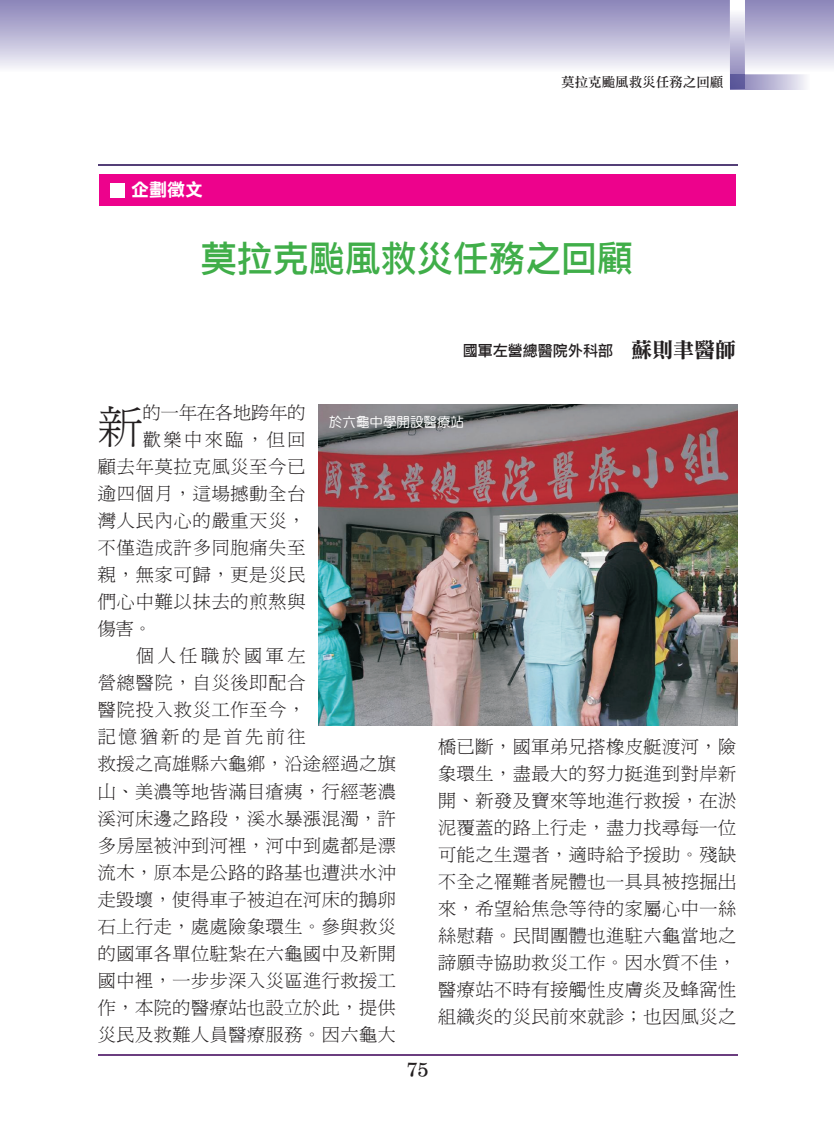
<style>
.page{position:relative;width:834px;height:1144px;background:#fff}
.page>*{position:absolute;margin:0;border:0;box-sizing:border-box;transform-origin:0 0}
.t1{font:45px "P Ming Li U";color:#231f20}
.t2{font:36px "DF Li Hei W5 WIN BF";color:#40ae49}
.t3{font:18px/27px "P Ming Li U";letter-spacing:.035em;color:#231f20;text-align:justify}
.t4{font:18px "P Ming Li U";letter-spacing:.055em;color:#231f20}
.t5{font:18px "P Ming Li U";letter-spacing:.17em;color:#231f20}
.t6{font:18px "P Ming Li U";letter-spacing:.005em;color:#231f20}
.t7{font:18px "P Ming Li U";letter-spacing:.2em;color:#231f20}
.t8{font:18px "DF Li Hei W7 WIN BF";color:#fff}
.t9{font:18px "DF Li Song W7 WINP BF";color:#231f20}
.t10{font:15px "DF Li Hei W5 WIN BF";color:#231f20}
.t11{font:13.5px "DF Li Song W5 WINP BF";color:#231f20}
.t12{font:13.5px "DF Yuan W5 WIN BF";color:#fff}
.s1{font-family:"DF Li Song W7 WIN BF";font-size:21px}
</style>
<div class="page">
<svg style="left:0;top:0;width:13px;height:68px"></svg>
<svg style="left:13px;top:0;width:820px;height:74px;background:#c0bdd9"></svg>
<svg style="left:729px;top:0;width:15px;height:74px"></svg>
<svg style="left:730px;top:89px;width:76px;height:1px"></svg>
<img style="left:744px;top:74px;width:62px;height:15px">
<img style="left:730px;top:74px;width:14px;height:15px">
<hr style="left:98px;top:1055px;width:639px;height:1px;background:#6b3d7f">
<hr style="left:98px;top:165px;width:639px;height:1px;background:#543f77">
<img style="left:318px;top:404px;width:419px;height:321px">
<div style="left:99px;top:174px;width:637px;height:32px;background:#ed028c"></div>
<div style="left:110px;top:183px;width:14px;height:15px;background:#fff"></div>
<p class="t8" style="left:131px;top:181px;width:73px">企劃徵文</p>
<p class="t11" style="left:561px;top:75px;width:163px">莫拉克颱風救災任務之回顧</p>
<h2 class="t2" style="left:201px;top:240px;width:433px">莫拉克颱風救災任務之回顧</h2>
<p class="t10" style="left:463px;top:342px;width:274px">國軍左營總醫院外科部 <span class="s1">蘇則聿醫師</span></p>
<h1 class="t1" style="left:98px;top:404px;width:46px">新</h1>
<p class="t6" style="left:143px;top:404px;width:164px">的一年在各地跨年的</p>
<p class="t12" style="left:329px;top:415px;width:136px">於六龜中學開設醫療站</p>
<p class="t3" style="left:143px;top:426px;width:164px">歡樂中來臨，但回</p>
<p class="t4" style="left:98px;top:458px;width:209px">顧去年莫拉克風災至今已</p>
<p class="t4" style="left:98px;top:485px;width:209px">逾四個月，這場撼動全台</p>
<p class="t4" style="left:98px;top:512px;width:209px">灣人民內心的嚴重天災，</p>
<p class="t4" style="left:98px;top:539px;width:209px">不僅造成許多同胞痛失至</p>
<p class="t4" style="left:98px;top:566px;width:209px">親，無家可歸，更是災民</p>
<p class="t4" style="left:98px;top:593px;width:209px">們心中難以抹去的煎熬與</p>
<p class="t3" style="left:98px;top:615px;width:55px">傷害。</p>
<p class="t7" style="left:136px;top:647px;width:171px">個人任職於國軍左</p>
<p class="t4" style="left:98px;top:674px;width:209px">營總醫院，自災後即配合</p>
<p class="t4" style="left:98px;top:701px;width:209px">醫院投入救災工作至今，</p>
<p class="t5" style="left:98px;top:728px;width:209px">記憶猶新的是首先前往</p>
<p class="t3" style="left:98px;top:750px;width:299px">救援之高雄縣六龜鄉，沿途經過之旗</p>
<p class="t3" style="left:98px;top:777px;width:299px">山、美濃等地皆滿目瘡痍，行經荖濃</p>
<p class="t3" style="left:98px;top:804px;width:299px">溪河床邊之路段，溪水暴漲混濁，許</p>
<p class="t3" style="left:98px;top:831px;width:299px">多房屋被沖到河裡，河中到處都是漂</p>
<p class="t3" style="left:98px;top:858px;width:299px">流木，原本是公路的路基也遭洪水沖</p>
<p class="t3" style="left:98px;top:885px;width:299px">走毀壞，使得車子被迫在河床的鵝卵</p>
<p class="t3" style="left:98px;top:912px;width:299px">石上行走，處處險象環生。參與救災</p>
<p class="t3" style="left:98px;top:939px;width:299px">的國軍各單位駐紮在六龜國中及新開</p>
<p class="t3" style="left:98px;top:966px;width:299px">國中裡，一步步深入災區進行救援工</p>
<p class="t3" style="left:98px;top:993px;width:299px">作，本院的醫療站也設立於此，提供</p>
<p class="t3" style="left:98px;top:1020px;width:299px">災民及救難人員醫療服務。因六龜大</p>
<p class="t3" style="left:438px;top:733px;width:299px">橋已斷，國軍弟兄搭橡皮艇渡河，險象環生，盡最大的努力挺進到對岸新開、新發及寶來等地進行救援，在淤泥覆蓋的路上行走，盡力找尋每一位可能之生還者，適時給予援助。殘缺不全之罹難者屍體也一具具被挖掘出來，希望給焦急等待的家屬心中一絲絲慰藉。民間團體也進駐六龜當地之諦願寺協助救災工作。因水質不佳，醫療站不時有接觸性皮膚炎及蜂窩性組織炎的災民前來就診；也因風災之</p>
<p class="t9" style="left:407px;top:1061px;width:23px">75</p>
</div>
